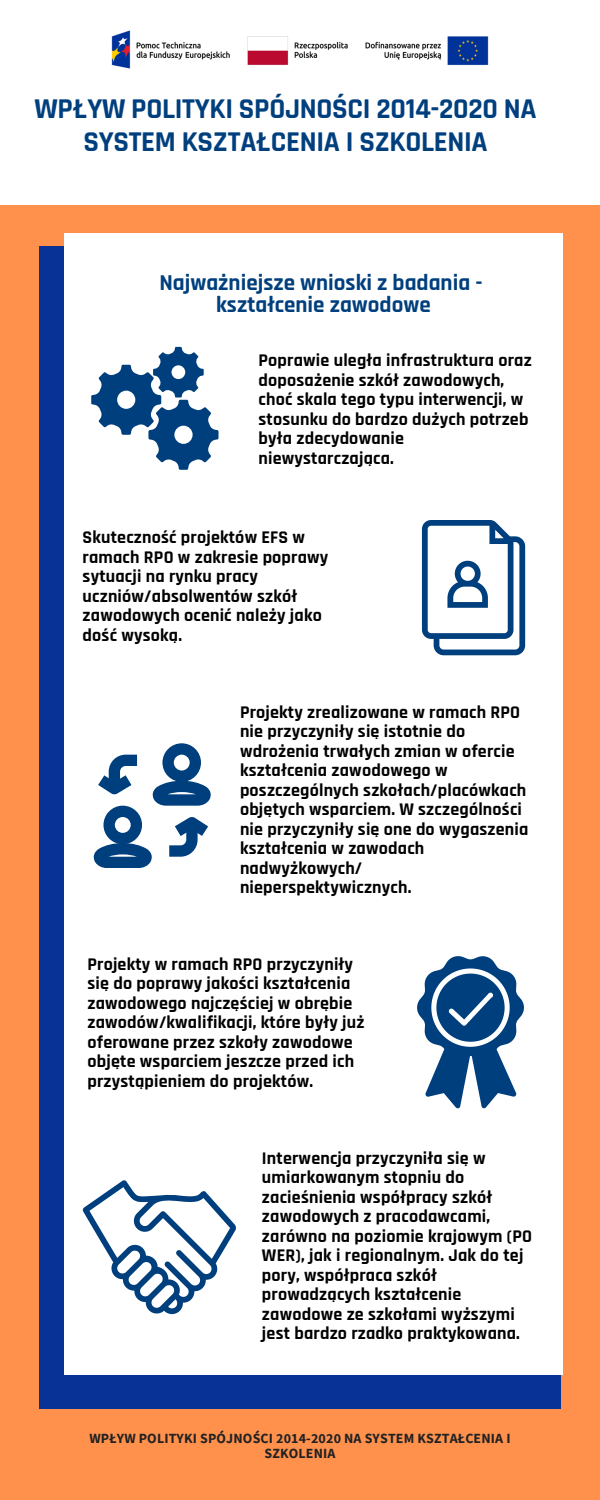
<style>
.page{position:relative;width:600px;height:1500px;background:#ff914d}
.page>*{position:absolute;margin:0;border:0;box-sizing:border-box;transform-origin:0 0}
.t1{font:700 29px/33px "Rajdhani";letter-spacing:-.01em;color:#003f7d;text-align:center}
.t2{font:700 23px/22.5px "Rajdhani";color:#003f7d;text-align:center}
.t3{font:700 18px/19.5px "Rajdhani";letter-spacing:.01em;color:#000}
.t4{font:700 14px/15px "Source Sans Pro";letter-spacing:.01em;color:#222;text-align:center}
</style>
<div class="page">
<div style="left:0;top:0;width:600px;height:205px;background:#fff"></div>
<div style="left:39px;top:246px;width:522px;height:1162px;background:#083296"></div>
<div style="left:65px;top:234px;width:498px;height:1141px;background:#fff"></div>
<svg style="left:91px;top:347px;width:128px;height:123px"></svg>
<svg style="left:422px;top:520px;width:103px;height:135px"></svg>
<svg style="left:93px;top:743px;width:118px;height:125px"></svg>
<svg style="left:417px;top:956px;width:107px;height:152px"></svg>
<svg style="left:83px;top:1180px;width:153px;height:134px"></svg>
<img style="left:111px;top:30px;width:378px;height:39px">
<h1 class="t1" style="left:35px;top:93px;width:504px">WPŁYW POLITYKI SPÓJNOŚCI 2014-2020 NA<br>SYSTEM KSZTAŁCENIA I SZKOLENIA</h1>
<h3 class="t2" style="left:159px;top:272px;width:325px">Najważniejsze wnioski z badania - kształcenie zawodowe</h3>
<h2 class="t3" style="left:259px;top:351px;width:275px">Poprawie uległa infrastruktura oraz doposażenie szkół zawodowych, choć skala tego typu interwencji, w stosunku do bardzo dużych potrzeb była zdecydowanie niewystarczająca.</h2>
<p class="t3" style="left:83px;top:528px;width:247px">Skuteczność projektów EFS w ramach RPO w zakresie poprawy sytuacji na rynku pracy uczniów/absolwentów szkół zawodowych ocenić należy jako dość wysoką.</p>
<h3 class="t3" style="left:240px;top:703px;width:290px">Projekty zrealizowane w ramach RPO nie przyczyniły się istotnie do wdrożenia trwałych zmian w ofercie kształcenia zawodowego w poszczególnych szkołach/placówkach objętych wsparciem. W szczególności nie przyczyniły się one do wygaszenia kształcenia w zawodach nadwyżkowych/ nieperspektywicznych.</h3>
<h3 class="t3" style="left:88px;top:955px;width:278px">Projekty w ramach RPO przyczyniły się do poprawy jakości kształcenia zawodowego najczęściej w obrębie zawodów/kwalifikacji, które były już oferowane przez szkoły zawodowe objęte wsparciem jeszcze przed ich przystąpieniem do projektów.</h3>
<p class="t3" style="left:262px;top:1149px;width:272px">Interwencja przyczyniła się w umiarkowanym stopniu do zacieśnienia współpracy szkół zawodowych z pracodawcami, zarówno na poziomie krajowym (PO<br>WER), jak i regionalnym. Jak do tej pory, współpraca szkół prowadzących kształcenie zawodowe ze szkołami wyższymi jest bardzo rzadko praktykowana.</p>
<p class="t4" style="left:89px;top:1431px;width:423px">WPŁYW POLITYKI SPÓJNOŚCI 2014-2020 NA SYSTEM KSZTAŁCENIA I<br>SZKOLENIA</p>
</div>
